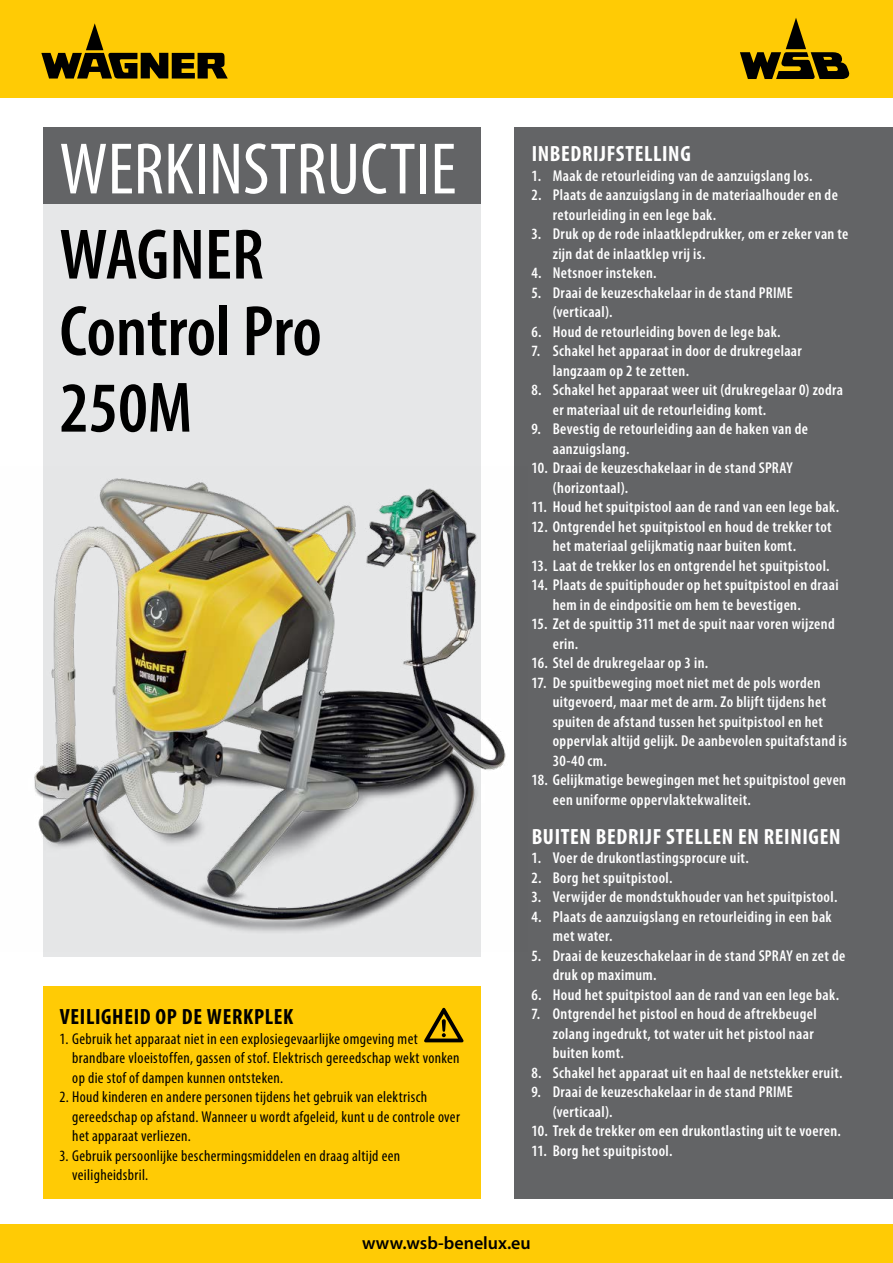
<style>
.page{position:relative;width:893px;height:1263px;background:#fff}
.page>*{position:absolute;margin:0;border:0;box-sizing:border-box;transform-origin:0 0}
.t1{font:condensed 73.5px "Myriad Pro";color:#fff}
.t2{font:600 condensed 72px/76.5px "Myriad Pro";color:#000}
.t3{font:700 condensed 22.2px "Myriad Pro";letter-spacing:.03em;color:#fff}
.t4{font:700 condensed 22.2px "Myriad Pro";letter-spacing:.03em;color:#000}
.t5{font:600 18px "Myriad Pro";color:#000}
.t6{font:600 condensed 15.75px/19.5px "Myriad Pro";letter-spacing:.025em;color:#fff}
.t7{font:condensed 15.75px/19.5px "Myriad Pro";letter-spacing:.02em;color:#000}
</style>
<div class="page">
<div style="left:514px;top:128px;width:379px;height:1071px;background:#636466"></div>
<div style="left:0;top:1225px;width:893px;height:38px;background:#ffcb05"></div>
<div style="left:0;top:0;width:893px;height:98px;background:#ffcb05"></div>
<svg style="left:41px;top:23px;width:187px;height:56px"></svg>
<svg style="left:740px;top:18px;width:110px;height:61px"></svg>
<div style="left:43px;top:128px;width:437px;height:76px;background:#636466"></div>
<div style="left:43px;top:204px;width:437px;height:753px;background:#e6e7e8"></div>
<img style="left:34px;top:467px;width:472px;height:484px">
<div style="left:43px;top:986px;width:437px;height:213px;background:#ffcb05"></div>
<svg style="left:424px;top:1008px;width:39px;height:34px"></svg>
<h1 class="t1" style="left:60px;top:125px;width:398px">WERKINSTRUCTIE</h1>
<h2 class="t2" style="left:60px;top:218px;width:264px">WAGNER<br>Control Pro<br>250M</h2>
<h3 class="t4" style="left:60px;top:1003px;width:235px">VEILIGHEID OP DE WERKPLEK</h3>
<p class="t7" style="left:72px;top:1029px;width:389px;text-indent:-13px">1. Gebruik het apparaat niet in een explosiegevaarlijke omgeving met brandbare vloeistoffen, gassen of stof. Elektrisch gereedschap wekt vonken op die stof of dampen kunnen ontsteken.</p>
<p class="t7" style="left:72px;top:1087px;width:389px;text-indent:-13px">2. Houd kinderen en andere personen tijdens het gebruik van elektrisch gereedschap op afstand. Wanneer u wordt afgeleid, kunt u de controle over het apparaat verliezen.</p>
<p class="t7" style="left:72px;top:1146px;width:329px;text-indent:-13px">3. Gebruik persoonlijke beschermingsmiddelen en draag altijd een veiligheidsbril.</p>
<h3 class="t3" style="left:532px;top:140px;width:161px">INBEDRIJFSTELLING</h3>
<p class="t6" style="left:531px;top:166px;width:283px">1. Maak de retourleiding van de aanzuigslang los.</p>
<p class="t6" style="left:553px;top:185px;width:287px;text-indent:-21px">2. Plaats de aanzuigslang in de materiaalhouder en de retourleiding in een lege bak.</p>
<p class="t6" style="left:553px;top:224px;width:297px;text-indent:-21px">3. Druk op de rode inlaatklepdrukker, om er zeker van te zijn dat de inlaatklep vrij is.</p>
<p class="t6" style="left:531px;top:263px;width:127px">4. Netsnoer insteken.</p>
<p class="t6" style="left:553px;top:283px;width:242px;text-indent:-21px">5. Draai de keuzeschakelaar in de stand PRIME (verticaal).</p>
<p class="t6" style="left:531px;top:322px;width:251px">6. Houd de retourleiding boven de lege bak.</p>
<p class="t6" style="left:553px;top:341px;width:250px;text-indent:-21px">7. Schakel het apparaat in door de drukregelaar langzaam op 2 te zetten.</p>
<p class="t6" style="left:553px;top:380px;width:292px;text-indent:-21px">8. Schakel het apparaat weer uit (drukregelaar 0) zodra er materiaal uit de retourleiding komt.</p>
<p class="t6" style="left:553px;top:419px;width:257px;text-indent:-21px">9. Bevestig de retourleiding aan de haken van de aanzuigslang.</p>
<p class="t6" style="left:553px;top:458px;width:241px;text-indent:-21px">10. Draai de keuzeschakelaar in de stand SPRAY (horizontaal).</p>
<p class="t6" style="left:531px;top:497px;width:309px">11. Houd het spuitpistool aan de rand van een lege bak.</p>
<p class="t6" style="left:553px;top:517px;width:280px;text-indent:-21px">12. Ontgrendel het spuitpistool en houd de trekker tot het materiaal gelijkmatig naar buiten komt.</p>
<p class="t6" style="left:531px;top:556px;width:300px">13. Laat de trekker los en ontgrendel het spuitpistool.</p>
<p class="t6" style="left:553px;top:575px;width:287px;text-indent:-21px">14. Plaats de spuitiphouder op het spuitpistool en draai hem in de eindpositie om hem te bevestigen.</p>
<p class="t6" style="left:553px;top:614px;width:283px;text-indent:-21px">15. Zet de spuittip 311 met de spuit naar voren wijzend erin.</p>
<p class="t6" style="left:531px;top:653px;width:178px">16. Stel de drukregelaar op 3 in.</p>
<p class="t6" style="left:553px;top:673px;width:296px;text-indent:-21px">17. De spuitbeweging moet niet met de pols worden uitgevoerd, maar met de arm. Zo blijft tijdens het spuiten de afstand tussen het spuitpistool en het oppervlak altijd gelijk. De aanbevolen spuitafstand is 30-40 cm.</p>
<p class="t6" style="left:553px;top:770px;width:295px;text-indent:-21px">18. Gelijkmatige bewegingen met het spuitpistool geven een uniforme oppervlaktekwaliteit.</p>
<h3 class="t3" style="left:532px;top:822px;width:310px">BUITEN BEDRIJF STELLEN EN REINIGEN</h3>
<p class="t6" style="left:531px;top:848px;width:219px">1. Voer de drukontlastingsprocure uit.</p>
<p class="t6" style="left:531px;top:868px;width:143px">2. Borg het spuitpistool.</p>
<p class="t6" style="left:531px;top:887px;width:307px">3. Verwijder de mondstukhouder van het spuitpistool.</p>
<p class="t6" style="left:553px;top:907px;width:280px;text-indent:-21px">4. Plaats de aanzuigslang en retourleiding in een bak met water.</p>
<p class="t6" style="left:553px;top:946px;width:294px;text-indent:-21px">5. Draai de keuzeschakelaar in de stand SPRAY en zet de druk op maximum.</p>
<p class="t6" style="left:531px;top:985px;width:309px">6. Houd het spuitpistool aan de rand van een lege bak.</p>
<p class="t6" style="left:553px;top:1004px;width:265px;text-indent:-21px">7. Ontgrendel het pistool en houd de aftrekbeugel zolang ingedrukt, tot water uit het pistool naar buiten komt.</p>
<p class="t6" style="left:531px;top:1063px;width:313px">8. Schakel het apparaat uit en haal de netstekker eruit.</p>
<p class="t6" style="left:553px;top:1082px;width:242px;text-indent:-21px">9. Draai de keuzeschakelaar in de stand PRIME (verticaal).</p>
<p class="t6" style="left:531px;top:1121px;width:311px">10. Trek de trekker om een drukontlasting uit te voeren.</p>
<p class="t6" style="left:531px;top:1141px;width:143px">11. Borg het spuitpistool.</p>
<p class="t5" style="left:362px;top:1231px;width:170px">www.wsb-benelux.eu</p>
</div>
